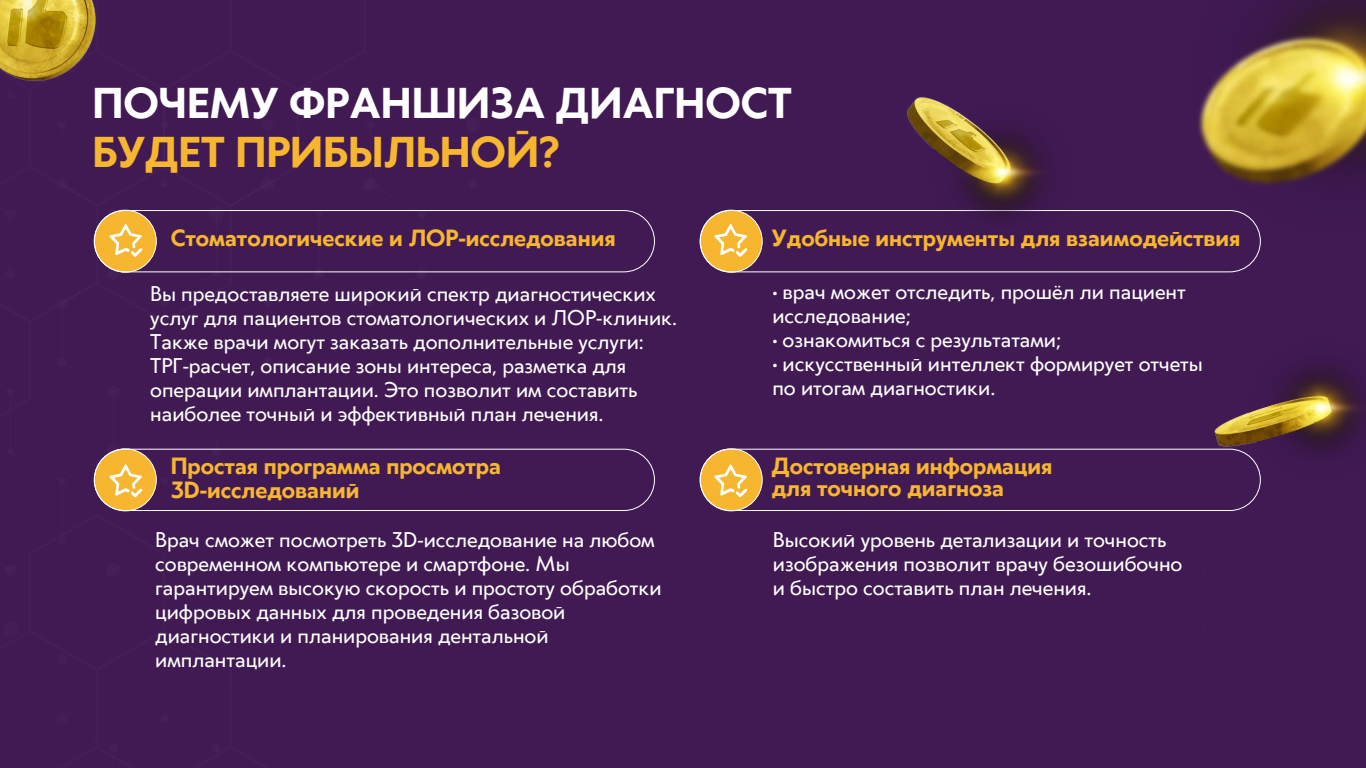
<style>
.page{position:relative;width:1366px;height:768px;background:#411a54}
.page>*{position:absolute;margin:0;border:0;box-sizing:border-box;transform-origin:0 0}
.t1{font:700 40.5px "Klein";color:#fff}
.t2{font:700 40.5px "Klein";color:#f6b630}
.t3{font:700 22px/24px "Klein";color:#f6b630}
.t4{font:20px/24px "Klein";color:#fff}
</style>
<div class="page">
<div style="left:466px;top:118px;width:14px;height:14px;background:#451e58;border-radius:50%"></div>
<svg style="left:773px;top:291px;width:4px;height:5px"></svg>
<svg style="left:773px;top:339px;width:4px;height:5px"></svg>
<svg style="left:773px;top:363px;width:4px;height:5px"></svg>
<div style="left:700px;top:449px;width:62px;height:62px;background:#f6b630;border-radius:50%"></div>
<div style="left:700px;top:449px;width:561px;height:62px;border:1px solid #fff;border-radius:31px"></div>
<div style="left:700px;top:210px;width:62px;height:62px;background:#f6b630;border-radius:50%"></div>
<img style="left:817px;top:0;width:549px;height:479px">
<svg style="left:714px;top:224px;width:33px;height:33px"></svg>
<svg style="left:0;top:0;width:478px;height:512px"></svg>
<svg style="left:714px;top:464px;width:33px;height:33px"></svg>
<h1 class="t1" style="left:93px;top:72px;width:701px">ПОЧЕМУ ФРАНШИЗА ДИАГНОСТ</h1>
<h1 class="t2" style="left:93px;top:121px;width:468px">БУДЕТ ПРИБЫЛЬНОЙ?</h1>
<p class="t3" style="left:171px;top:224px;width:446px">Стоматологические и ЛОР-исследования</p>
<p class="t4" style="left:150px;top:280px;width:528px">Вы предоставляете широкий спектр диагностических услуг для пациентов стоматологических и ЛОР-клиник.<br>Также врачи могут заказать дополнительные услуги:<br>ТРГ-расчет, описание зоны интереса, разметка для операции имплантации. Это позволит им составить наиболее точный и эффективный план лечения.</p>
<p class="t3" style="left:171px;top:453px;width:332px">Простая программа просмотра<br>3D-исследований</p>
<p class="t4" style="left:155px;top:527px;width:508px">Врач сможет посмотреть 3D-исследование на любом современном компьютере и смартфоне. Мы гарантируем высокую скорость и простоту обработки цифровых данных для проведения базовой диагностики и планирования дентальной имплантации.</p>
<p class="t3" style="left:772px;top:224px;width:470px">Удобные инструменты для взаимодействия</p>
<p class="t4" style="left:772px;top:278px;width:432px">· врач может отследить, прошёл ли пациент исследование;<br>· ознакомиться с результатами;<br>· искусственный интеллект формирует отчеты по итогам диагностики.</p>
<p class="t3" style="left:772px;top:454px;width:282px;line-height:22px">Достоверная информация для точного диагноза</p>
<p class="t4" style="left:773px;top:527px;width:411px">Высокий уровень детализации и точность изображения позволит врачу безошибочно и быстро составить план лечения.</p>
</div>
